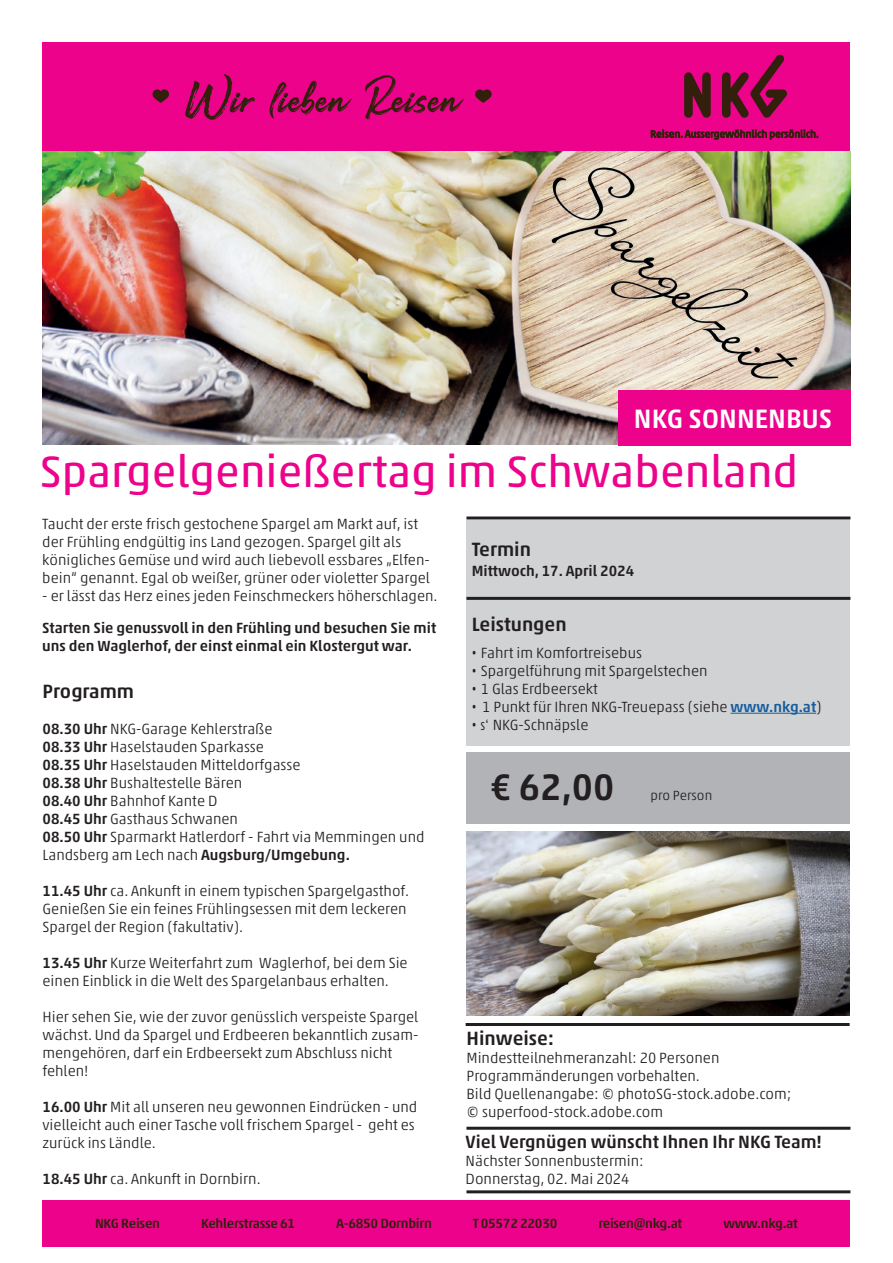
<style>
.page{position:relative;width:893px;height:1263px;background:#fff}
.page>*{position:absolute;margin:0;border:0;box-sizing:border-box;transform-origin:0 0}
.t1{font:45px "Akko Pro";color:#ed028c}
.t2{font:500 37.5px "Akko Pro";color:#231f20}
.t3{font:500 27px "Akko Pro";color:#fff}
.t4{font:500 19.5px "Akko Pro";color:#231f20}
.t5{font:500 18px "Akko Pro";color:#231f20}
.t6{font:300 15px/18px "Akko Pro";color:#231f20}
.t7{font:500 15px/18px "Akko Pro";color:#231f20}
.t8{font:500 13.5px "Akko Pro";letter-spacing:-.02em;color:#321f0c}
.t9{font:300 13.5px "Akko Pro";color:#231f20}
.s1{font-weight:500}
.s2{font-family:"Gotham Condensed";font-weight:400}
.s3{font-weight:500;color:#175d9e}
</style>
<div class="page">
<div style="left:466px;top:520px;width:384px;height:78px;background:#d1d2d4"></div>
<div style="left:43px;top:43px;width:807px;height:109px;background:#ed028c"></div>
<div style="left:43px;top:1201px;width:807px;height:46px;background:#ed028c"></div>
<svg style="left:475px;top:89px;width:17px;height:14px"></svg>
<svg style="left:152px;top:89px;width:17px;height:14px"></svg>
<svg style="left:185px;top:74px;width:70px;height:46px"></svg>
<svg style="left:270px;top:81px;width:82px;height:38px"></svg>
<svg style="left:365px;top:75px;width:99px;height:45px"></svg>
<img style="left:466px;top:831px;width:384px;height:184px">
<div style="left:466px;top:752px;width:384px;height:71px;background:#b2b3b7"></div>
<div style="left:466px;top:598px;width:384px;height:148px;background:#d1d2d4"></div>
<hr style="left:731px;top:713px;width:85px;height:1px;background:#175d9e">
<hr style="left:466px;top:597px;width:384px;height:3px;background:#231f20">
<hr style="left:466px;top:1023px;width:384px;height:3px;background:#231f20">
<hr style="left:466px;top:1127px;width:384px;height:3px;background:#231f20">
<hr style="left:466px;top:1190px;width:384px;height:3px;background:#231f20">
<hr style="left:466px;top:516px;width:384px;height:3px;background:#231f20">
<img style="left:43px;top:152px;width:807px;height:292px">
<svg style="left:651px;top:129px;width:167px;height:11px"></svg>
<svg style="left:684px;top:72px;width:27px;height:46px"></svg>
<svg style="left:722px;top:54px;width:65px;height:64px"></svg>
<div style="left:618px;top:390px;width:232px;height:55px;background:#ed028c"></div>
<h3 class="t3" style="left:634px;top:402px;width:200px">NKG SONNENBUS</h3>
<h1 class="t1" style="left:39px;top:444px;width:760px">Spargelgenießertag im Schwabenland</h1>
<p class="t6" style="left:42px;top:515px;width:389px">Taucht der erste frisch gestochene Spargel am Markt auf, ist der Frühling endgültig ins Land gezogen. Spargel gilt als königliches Gemüse und wird auch liebevoll essbares „Elfen&shy;bein“ genannt. Egal ob weißer, grüner oder violetter Spargel</p>
<p class="t6" style="left:42px;top:587px;width:397px">- er lässt das Herz eines jeden Feinschmeckers höherschlagen.</p>
<p class="t7" style="left:42px;top:618px;width:395px">Starten Sie genussvoll in den Frühling und besuchen Sie mit uns den Waglerhof, der einst einmal ein Klostergut war.</p>
<h3 class="t4" style="left:43px;top:680px;width:93px">Programm</h3>
<p class="t6" style="left:43px;top:720px;width:383px"><span class="s1">08.30 Uhr</span> NKG-Garage Kehlerstraße<br><span class="s1">08.33 Uhr</span> Haselstauden Sparkasse<br><span class="s1">08.35 Uhr</span> Haselstauden Mitteldorfgasse<br><span class="s1">08.38 Uhr</span> Bushaltestelle Bären<br><span class="s1">08.40 Uhr</span> Bahnhof Kante D<br><span class="s1">08.45 Uhr</span> Gasthaus Schwanen<br><span class="s1">08.50 Uhr</span> Sparmarkt Hatlerdorf - Fahrt via Memmingen und Landsberg am Lech nach <span class="s1">Augsburg/Umgebung.</span></p>
<p class="t6" style="left:43px;top:882px;width:368px"><span class="s1">11.45 Uhr</span> ca. Ankunft in einem typischen Spargelgasthof.<br>Genießen Sie ein feines Frühlingsessen mit dem leckeren<br>Spargel der Region (fakultativ).</p>
<p class="t6" style="left:43px;top:954px;width:367px"><span class="s1">13.45 Uhr</span> Kurze Weiterfahrt zum Waglerhof, bei dem Sie einen Einblick in die Welt des Spargelanbaus erhalten.</p>
<p class="t6" style="left:43px;top:1008px;width:377px">Hier sehen Sie, wie der zuvor genüsslich verspeiste Spargel wächst. Und da Spargel und Erdbeeren bekanntlich zusam&shy;mengehören, darf ein Erdbeersekt zum Abschluss nicht fehlen!</p>
<p class="t6" style="left:43px;top:1098px;width:376px"><span class="s1">16.00 Uhr</span> Mit all unseren neu gewonnen Eindrücken - und vielleicht auch einer Tasche voll frischem Spargel - geht es zurück ins Ländle.</p>
<p class="t6" style="left:43px;top:1170px;width:220px"><span class="s1">18.45 Uhr</span> ca. Ankunft in Dornbirn.</p>
<h3 class="t4" style="left:472px;top:538px;width:61px">Termin</h3>
<p class="t7" style="left:472px;top:561px;width:164px">Mittwoch, 17. April 2024</p>
<h3 class="t4" style="left:472px;top:612px;width:96px">Leistungen</h3>
<p class="t6" style="left:472px;top:643px;width:172px"><span class="s2">•</span> Fahrt im Komfortreisebus</p>
<p class="t6" style="left:472px;top:661px;width:237px"><span class="s2">•</span> Spargelführung mit Spargelstechen</p>
<p class="t6" style="left:472px;top:679px;width:128px"><span class="s2">•</span> 1 Glas Erdbeersekt</p>
<p class="t6" style="left:472px;top:697px;width:351px"><span class="s2">•</span> 1 Punkt für Ihren NKG-Treuepass (siehe <span class="s3">www.nkg.at</span>)</p>
<p class="t6" style="left:472px;top:715px;width:118px"><span class="s2">• s‘</span> NKG-Schnäpsle</p>
<h2 class="t2" style="left:490px;top:764px;width:126px">€ 62,00</h2>
<p class="t9" style="left:651px;top:787px;width:63px">pro Person</p>
<h3 class="t4" style="left:466px;top:1026px;width:89px">Hinweise:</h3>
<p class="t6" style="left:466px;top:1048px;width:326px">Mindestteilnehmeranzahl: 20 Personen Programmänderungen vorbehalten.<br>Bild Quellenangabe: © photoSG-stock.adobe.com; © superfood-stock.adobe.com</p>
<p class="t5" style="left:466px;top:1131px;width:358px">Viel Vergnügen wünscht Ihnen Ihr NKG Team!</p>
<p class="t6" style="left:466px;top:1151px;width:180px">Nächster Sonnenbustermin:<br>Donnerstag, 02. Mai 2024</p>
<p class="t8" style="left:95px;top:1215px;width:67px">NKG Reisen</p>
<p class="t8" style="left:201px;top:1215px;width:96px">Kehlerstrasse 61</p>
<p class="t8" style="left:336px;top:1215px;width:97px">A-6850 Dornbirn</p>
<p class="t8" style="left:473px;top:1215px;width:86px">T 05572 22030</p>
<p class="t8" style="left:598px;top:1215px;width:85px">reisen@nkg.at</p>
<p class="t8" style="left:723px;top:1215px;width:76px">www.nkg.at</p>
</div>
